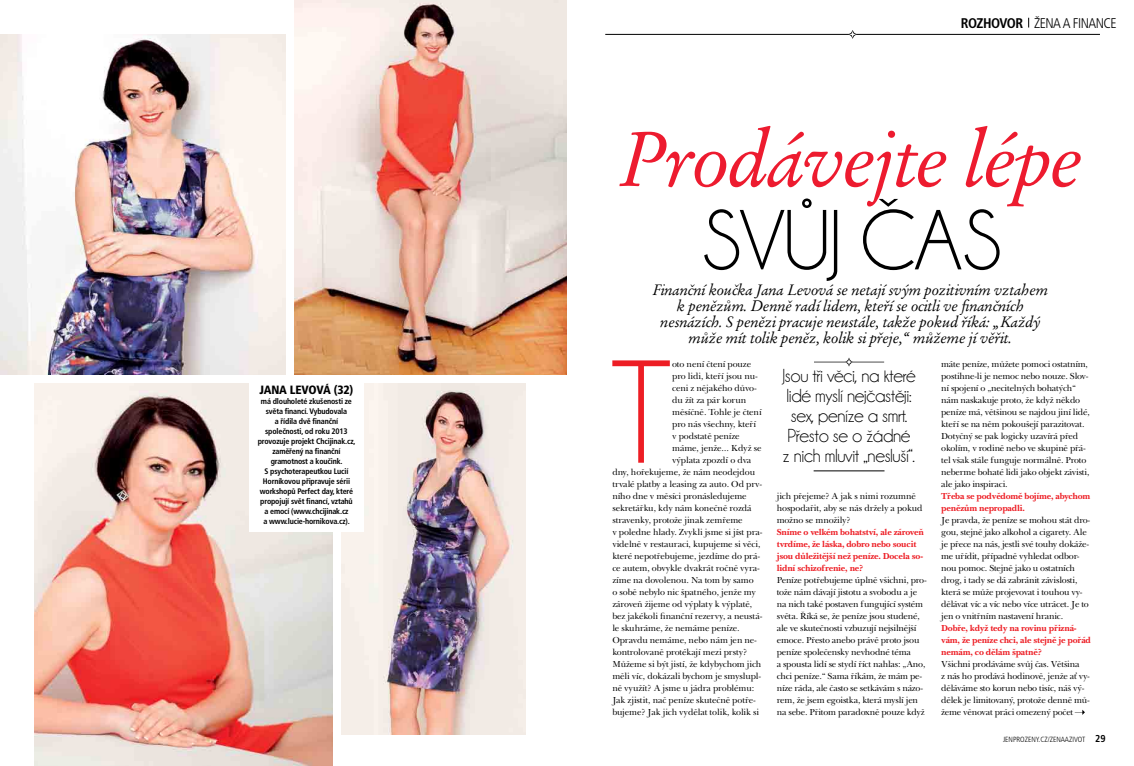
<style>
.page{position:relative;width:1134px;height:766px;background:#fff}
.page>*{position:absolute;margin:0;border:0;box-sizing:border-box;transform-origin:0 0}
.t1{font:148px "Champagne&Limousines";color:#ed1d24}
.t2{font:86px "Champagne&Limousines";letter-spacing:-.02em;color:#000}
.t3{font:italic 77px "Stempel Garamond LT Pro";letter-spacing:-.03em;color:#ed1b2f}
.t4{font:19px/20px "Champagne&Limousines";letter-spacing:-.02em;color:#000;text-align:center}
.t5{font:italic 15px/16px "Stempel Garamond LT Pro";letter-spacing:-.02em;color:#000;text-align:center}
.t6{font:300 condensed 14px "Frutiger CE";letter-spacing:-.035em;color:#000}
.t7{font:900 condensed 12px "Frutiger CE";letter-spacing:-.01em;color:#000}
.t8{font:9px/12px "Baskerville Han";letter-spacing:-.02em;color:#000}
.t9{font:700 9px/12px "Baskerville Han";letter-spacing:-.02em;color:#ed1d24}
.t10{font:700 condensed 8px/10px "Frutiger CE";letter-spacing:-.02em;color:#000;text-align:center}
.t11{font:300 condensed 7.5px "Frutiger CE";color:#000}
.s1{font-weight:700}
.s2{font-weight:700;font-size:10px}
</style>
<div class="page">
<hr style="left:605px;top:34px;width:495px;height:1px;background:#000">
<svg style="left:848px;top:30px;width:9px;height:9px"></svg>
<hr style="left:814px;top:470px;width:70px;height:1px;background:#000">
<svg style="left:814px;top:357px;width:70px;height:9px"></svg>
<img style="left:342px;top:383px;width:184px;height:351px">
<img style="left:34px;top:383px;width:298px;height:382px">
<img style="left:0;top:34px;width:286px;height:340px">
<img style="left:295px;top:0;width:272px;height:374px">
<div style="left:249px;top:383px;width:115px;height:148px;background:#fff"></div>
<svg style="left:1075px;top:709px;width:10px;height:5px"></svg>
<h3 class="t7" style="left:259px;top:382px;width:96px">JANA LEVOVÁ (32)</h3>
<p class="t10" style="left:258px;top:396px;width:99px">má dlouholeté zkušenosti ze světa financí. Vybudovala<br>a řídila dvě finanční společnosti, od roku 2013 provozuje projekt Chcijinak.cz, zaměřený na finanční gramotnost a koučink.<br>S psychoterapeutkou Lucií<br>Horníkovou připravuje sérii workshopů Perfect day, které propojují svět financí, vztahů a emocí (www.chcijinak.cz<br>a www.lucie-hornikova.cz).</p>
<h3 class="t6" style="left:961px;top:15px;width:158px"><span class="s1">rozhovor</span> ŽENA A FINANCE</h3>
<h3 class="t3" style="left:619px;top:111px;width:466px">Prodávejte lépe</h3>
<h2 class="t2" style="left:702px;top:197px;width:301px">svůj čas</h2>
<p class="t5" style="left:653px;top:282px;width:397px">Finanční koučka Jana Levová se netají svým pozitivním vztahem k penězům. Denně radí lidem, kteří se ocitli ve finančních nesnázích. S penězi pracuje neustále, takže pokud říká: „Každý může mít tolik peněz, kolik si přeje,“ můžeme jí věřit.</p>
<h1 class="t1" style="left:610px;top:338px;width:64px">T</h1>
<p class="t8" style="left:672px;top:357px;width:81px">oto není čtení pouze</p>
<p class="t8" style="left:672px;top:369px;width:87px">pro lidi, kteří jsou nu-</p>
<p class="t8" style="left:672px;top:381px;width:86px">ceni z nějakého důvo-</p>
<p class="t8" style="left:672px;top:393px;width:76px">du žít za pár korun</p>
<p class="t8" style="left:672px;top:405px;width:91px">měsíčně. Tohle je čtení</p>
<p class="t8" style="left:672px;top:417px;width:86px">pro nás všechny, kteří</p>
<p class="t8" style="left:672px;top:429px;width:69px">v podstatě peníze</p>
<p class="t8" style="left:672px;top:441px;width:91px">máme, jenže… Když se</p>
<p class="t8" style="left:672px;top:453px;width:81px">výplata zpozdí o dva</p>
<p class="t8" style="left:612px;top:465px;width:144px">dny, hořekujeme, že nám neodejdou</p>
<p class="t8" style="left:612px;top:477px;width:151px">trvalé platby a leasing za auto. Od prv-</p>
<p class="t8" style="left:612px;top:489px;width:136px">ního dne v měsíci pronásledujeme</p>
<p class="t8" style="left:612px;top:501px;width:141px">sekretářku, kdy nám konečně rozdá</p>
<p class="t8" style="left:612px;top:513px;width:132px">stravenky, protože jinak zemřeme</p>
<p class="t8" style="left:612px;top:525px;width:152px">v poledne hlady. Zvykli jsme si jíst pra-</p>
<p class="t8" style="left:612px;top:537px;width:150px">videlně v restauraci, kupujeme si věci,</p>
<p class="t8" style="left:612px;top:549px;width:149px">které nepotřebujeme, jezdíme do prá-</p>
<p class="t8" style="left:612px;top:561px;width:149px">ce autem, obvykle dvakrát ročně vyra-</p>
<p class="t8" style="left:612px;top:573px;width:143px">zíme na dovolenou. Na tom by samo</p>
<p class="t8" style="left:612px;top:585px;width:145px">o sobě nebylo nic špatného, jenže my</p>
<p class="t8" style="left:612px;top:597px;width:142px">zároveň žijeme od výplaty k výplatě,</p>
<p class="t8" style="left:612px;top:609px;width:152px">bez jakékoli finanční rezervy, a neustá-</p>
<p class="t8" style="left:612px;top:621px;width:129px">le skuhráme, že nemáme peníze.</p>
<p class="t8" style="left:612px;top:633px;width:146px">Opravdu nemáme, nebo nám jen ne-</p>
<p class="t8" style="left:612px;top:645px;width:136px">kontrolovaně protékají mezi prsty?</p>
<p class="t8" style="left:612px;top:657px;width:151px">Můžeme si být jistí, že kdybychom jich</p>
<p class="t8" style="left:612px;top:669px;width:150px">měli víc, dokázali bychom je smyslupl-</p>
<p class="t8" style="left:612px;top:681px;width:143px">ně využít? A jsme u jádra problému:</p>
<p class="t8" style="left:612px;top:693px;width:145px">Jak zjistit, nač peníze skutečně potře-</p>
<p class="t8" style="left:612px;top:705px;width:148px">bujeme? Jak jich vydělat tolik, kolik si</p>
<h3 class="t4" style="left:782px;top:366px;width:135px">Jsou tři věci, na které lidé myslí nejčastěji: sex, peníze a smrt.<br>Přesto se o žádné z nich mluvit „nesluší“.</h3>
<p class="t8" style="left:777px;top:489px;width:147px">jich přejeme? A jak s nimi rozumně hospodařit, aby se nás držely a pokud možno se množily?</p>
<p class="t9" style="left:777px;top:525px;width:149px">Sníme o velkém bohatství, ale zároveň tvrdíme, že láska, dobro nebo soucit jsou důležitější než peníze. Docela so&shy;lidní schizofrenie, ne?</p>
<p class="t8" style="left:777px;top:573px;width:152px">Peníze potřebujeme úplně všichni, pro&shy;tože nám dávají jistotu a svobodu a je na nich také postaven fungující systém světa. Říká se, že peníze jsou studené, ale ve skutečnosti vzbuzují nejsilnější emoce. Přesto anebo právě proto jsou peníze společensky nevhodné téma<br>a spousta lidí se stydí říct nahlas: „Ano, chci peníze.“ Sama říkám, že mám pe&shy;níze ráda, ale často se setkávám s názo&shy;rem, že jsem egoistka, která myslí jen na sebe. Přitom paradoxně pouze když</p>
<p class="t8" style="left:941px;top:357px;width:150px">máte peníze, můžete pomoci ostatním, postihne-li je nemoc nebo nouze. Slov&shy;ní spojení o „necitelných bohatých“ nám naskakuje proto, že když někdo peníze má, většinou se najdou jiní lidé, kteří se na něm pokoušejí parazitovat.<br>Dotyčný se pak logicky uzavírá před okolím, v rodině nebo ve skupině přá&shy;tel však stále funguje normálně. Proto neberme bohaté lidi jako objekt závisti, ale jako inspiraci.</p>
<p class="t9" style="left:941px;top:490px;width:151px">Třeba se podvědomě bojíme, abychom penězům nepropadli.</p>
<p class="t8" style="left:941px;top:513px;width:151px">Je pravda, že peníze se mohou stát dro&shy;gou, stejně jako alkohol a cigarety. Ale je přece na nás, jestli své touhy dokáže&shy;me uřídit, případně vyhledat odbor&shy;nou pomoc. Stejně jako u ostatních drog, i tady se dá zabránit závislosti, která se může projevovat i touhou vy&shy;dělávat víc a víc nebo více utrácet. Je to jen o vnitřním nastavení hranic.</p>
<p class="t9" style="left:941px;top:622px;width:151px">Dobře, když tedy na rovinu přizná&shy;vám, že peníze chci, ale stejně je pořád nemám, co dělám špatně?</p>
<p class="t8" style="left:941px;top:657px;width:150px">Všichni prodáváme svůj čas. Většina<br>z nás ho prodává hodinově, jenže ať vy&shy;děláváme sto korun nebo tisíc, náš vý&shy;dělek je limitovaný, protože denně mů&shy;žeme věnovat práci omezený počet</p>
<p class="t11" style="left:1003px;top:735px;width:104px">JENPROZENY.CZ/ZENAAZIVOT <span class="s2">29</span></p>
</div>
